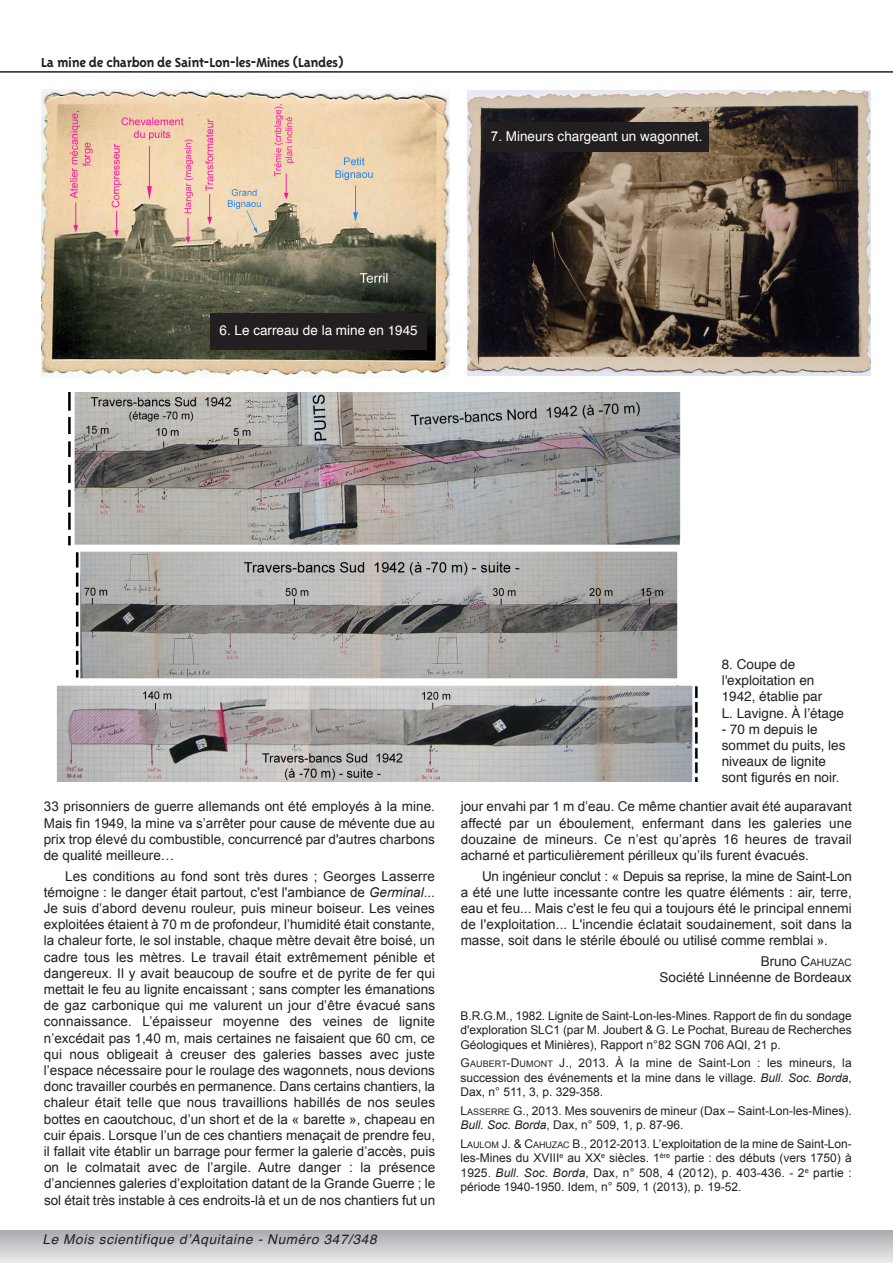
<style>
.page{position:relative;width:893px;height:1263px;background:#fff}
.page>*{position:absolute;margin:0;border:0;box-sizing:border-box;transform-origin:0 0}
.t1{font:700 15px "Triplex";letter-spacing:-.025em;color:#231f20}
.t2{font:13.5px/16.2px "Arial";color:#231f20;text-align:justify}
.t3{font:13.5px/16.2px "Helvetica";color:#231f20}
.t4{font:13.5px "Helvetica";color:#fff}
.t5{font:italic 13.5px "Helvetica";letter-spacing:.05em;color:#231f20}
.t6{font:12px/14.4px "Arial";color:#231f20;text-align:justify}
.s1{font-family:"Arial"}
.s2{font-style:italic}
.s3{font-size:10.2px}
.s4{font-size:9px}
</style>
<div class="page">
<div style="left:0;top:1231px;width:893px;height:32px;background:linear-gradient(to bottom,#abacb0,#e9eaeb)"></div>
<hr style="left:0;top:71px;width:893px;height:2px;background:#231f20">
<img style="left:41px;top:90px;width:408px;height:286px">
<img style="left:57px;top:393px;width:641px;height:388px">
<img style="left:468px;top:91px;width:402px;height:285px">
<div style="left:210px;top:313px;width:217px;height:37px;background:#231f20"></div>
<div style="left:486px;top:123px;width:223px;height:29px;background:#231f20"></div>
<p class="t1" style="left:41px;top:53px;width:304px">La mine de charbon de Saint-Lon-les-Mines (Landes)</p>
<p class="t4" style="left:220px;top:324px;width:200px"><span class="s1">6.</span> Le carreau de la mine en 1945</p>
<p class="t4" style="left:491px;top:130px;width:213px"><span class="s1">7.</span> Mineurs chargeant un wagonnet.</p>
<p class="t2" style="left:44px;top:799px;width:393px">33 prisonniers de guerre allemands ont été employés à la mine.<br>Mais fin 1949, la mine va s’arrêter pour cause de mévente due au prix trop élevé du combustible, concurrencé par d'autres charbons de qualité meilleure…</p>
<p class="t2" style="left:44px;top:868px;width:393px;text-indent:21px">Les conditions au fond sont très dures ; Georges Lasserre témoigne : le danger était partout, c'est l'ambiance de <span class="s2">Germinal</span>...<br>Je suis d’abord devenu rouleur, puis mineur boiseur. Les veines exploitées étaient à 70 m de profondeur, l’humidité était constante, la chaleur forte, le sol instable, chaque mètre devait être boisé, un cadre tous les mètres. Le travail était extrêmement pénible et dangereux. Il y avait beaucoup de soufre et de pyrite de fer qui mettait le feu au lignite encaissant ; sans compter les émanations de gaz carbonique qui me valurent un jour d’être évacué sans connaissance. L’épaisseur moyenne des veines de lignite n’excédait pas 1,40 m, mais certaines ne faisaient que 60 cm, ce qui nous obligeait à creuser des galeries basses avec juste l’espace nécessaire pour le roulage des wagonnets, nous devions donc travailler courbés en permanence. Dans certains chantiers, la chaleur était telle que nous travaillions habillés de nos seules bottes en caoutchouc, d’un short et de la « barette », chapeau en cuir épais. Lorsque l’un de ces chantiers menaçait de prendre feu, il fallait vite établir un barrage pour fermer la galerie d’accès, puis on le colmatait avec de l’argile. Autre danger : la présence d’anciennes galeries d’exploitation datant de la Grande Guerre ; le sol était très instable à ces endroits-là et un de nos chantiers fut un</p>
<p class="t5" style="left:43px;top:1234px;width:336px">Le Mois scientifique d’Aquitaine - Numéro 347/348</p>
<p class="t3" style="left:722px;top:657px;width:124px">8. Coupe de l'exploitation en<br>1942, établie par<br>L. Lavigne. À l’étage</p>
<p class="t3" style="left:722px;top:722px;width:125px">- 70 m depuis le sommet du puits, les niveaux de lignite sont figurés en noir.</p>
<p class="t2" style="left:461px;top:799px;width:393px">jour envahi par 1 m d’eau. Ce même chantier avait été auparavant affecté par un éboulement, enfermant dans les galeries une douzaine de mineurs. Ce n’est qu’après 16 heures de travail acharné et particulièrement périlleux qu’ils furent évacués.</p>
<p class="t2" style="left:461px;top:868px;width:393px;text-indent:21px">Un ingénieur conclut : « Depuis sa reprise, la mine de Saint-Lon a été une lutte incessante contre les quatre éléments : air, terre, eau et feu... Mais c'est le feu qui a toujours été le principal ennemi de l'exploitation... L'incendie éclatait soudainement, soit dans la masse, soit dans le stérile éboulé ou utilisé comme remblai ».</p>
<p class="t2" style="left:660px;top:953px;width:194px;text-align:right">Bruno C<span class="s3">AhUzAC<br></span>Société Linnéenne de Bordeaux</p>
<p class="t6" style="left:461px;top:1009px;width:393px">B.R.G.M., 1982. Lignite de Saint-Lon-les-Mines. Rapport de fin du sondage d'exploration SLC1 (par M. Joubert &amp; G. Le Pochat, Bureau de Recherches Géologiques et Minières), Rapport n°82 SGN 706 AQI, 21 p.</p>
<p class="t6" style="left:460px;top:1056px;width:393px">G<span class="s4">AUBeRt</span>-D<span class="s4">UMoNt</span> J., 2013. À la mine de Saint-Lon : les mineurs, la succession des événements et la mine dans le village<span class="s2">. Bull. Soc. Borda</span>, Dax, n° 511, 3, p. 329-358.</p>
<p class="t6" style="left:460px;top:1103px;width:393px">L<span class="s4">ASSeRRe</span> G., 2013. Mes souvenirs de mineur (Dax – Saint-Lon-les-Mines).<br><span class="s2">Bull. Soc. Borda</span>, Dax, n° 509, 1, p. 87-96.</p>
<p class="t6" style="left:461px;top:1136px;width:393px">L<span class="s4">AULoM</span> J. &amp; C<span class="s4">AhUzAC</span> B., 2012-2013. L’exploitation de la mine de Saint-Lon&shy;les-Mines du XVIII<sup>e</sup> au XX<sup>e</sup> siècles. 1<sup>ère</sup> partie : des débuts (vers 1750) à 1925. <span class="s2">Bull. Soc. Borda</span>, Dax, n° 508, 4 (2012), p. 403-436. - 2<sup>e</sup> partie : période 1940-1950. Idem, n° 509, 1 (2013), p. 19-52.</p>
</div>
